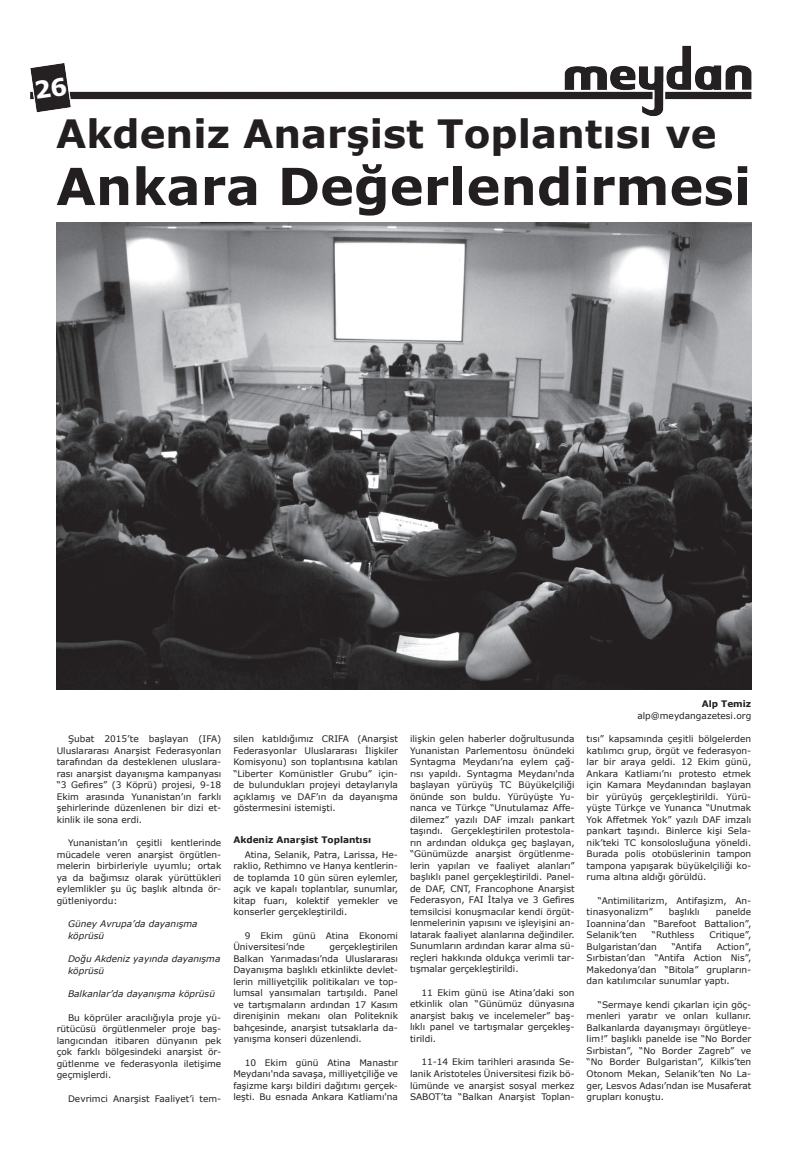
<style>
.page{position:relative;width:808px;height:1163px;background:#fff}
.page>*{position:absolute;margin:0;border:0;box-sizing:border-box;transform-origin:0 0}
.t1{font:700 51.1px "Verdana";color:#231f20}
.t2{font:700 38.9px "Verdana";color:#231f20}
.t3{font:9px/11.5px "Verdana";color:#231f20;text-align:justify}
.t4{font:italic 9px/11.5px "Verdana";color:#231f20}
.t5{font:700 9px "Verdana";color:#231f20}
</style>
<div class="page">
<img style="left:30px;top:45px;width:722px;height:71px">
<img style="left:57px;top:223px;width:694px;height:466px">
<svg style="left:35px;top:77px;width:32px;height:22px"></svg>
<h2 class="t2" style="left:56px;top:106px;width:662px">Akdeniz Anarşist Toplantısı ve</h2>
<h1 class="t1" style="left:56px;top:150px;width:696px">Ankara Değerlendirmesi</h1>
<p class="t3" style="left:57px;top:733px;width:166px;text-indent:11px">Şubat 2015’te başlayan (IFA)<br>Uluslararası Anarşist Federasyonları tarafından da desteklenen uluslara&shy;rası anarşist dayanışma kampanyası “3 Gefires” (3 Köprü) projesi, 9-18<br>Ekim arasında Yunanistan’ın farklı şehirlerinde düzenlenen bir dizi et&shy;kinlik ile sona erdi.</p>
<p class="t3" style="left:57px;top:837px;width:166px;text-indent:11px">Yunanistan’ın çeşitli kentlerinde mücadele veren anarşist örgütlen&shy;melerin birbirleriyle uyumlu; ortak ya da bağımsız olarak yürüttükleri eylemlikler şu üç başlık altında ör&shy;gütleniyordu:</p>
<p class="t4" style="left:68px;top:918px;width:131px">Güney Avrupa’da dayanışma köprüsü</p>
<p class="t4" style="left:68px;top:953px;width:154px">Doğu Akdeniz yayında dayanışma köprüsü</p>
<p class="t4" style="left:68px;top:988px;width:148px">Balkanlar’da dayanışma köprüsü</p>
<p class="t3" style="left:57px;top:1011px;width:166px;text-indent:11px">Bu köprüler aracılığıyla proje yü&shy;rütücüsü örgütlenmeler proje baş&shy;langıcından itibaren dünyanın pek çok farklı bölgesindeki anarşist ör&shy;gütlenme ve federasyonla iletişime geçmişlerdi.</p>
<p class="t3" style="left:68px;top:1092px;width:155px">Devrimci Anarşist Faaliyet’i tem-</p>
<p class="t3" style="left:233px;top:733px;width:166px">silen katıldığımız CRIFA (Anarşist Federasyonlar Uluslararası İlişkiler Komisyonu) son toplantısına katılan “Liberter Komünistler Grubu” için&shy;de bulundukları projeyi detaylarıyla açıklamış ve DAF’ın da dayanışma göstermesini istemişti.</p>
<p class="t5" style="left:233px;top:833px;width:139px">Akdeniz Anarşist Toplantısı</p>
<p class="t3" style="left:233px;top:848px;width:166px;text-indent:11px">Atina, Selanik, Patra, Larissa, He&shy;raklio, Rethimno ve Hanya kentlerin&shy;de toplamda 10 gün süren eylemler, açık ve kapalı toplantılar, sunumlar, kitap fuarı, kolektif yemekler ve konserler gerçekleştirildi.</p>
<p class="t3" style="left:233px;top:929px;width:166px;text-indent:11px">9 Ekim günü Atina Ekonomi<br>Üniversitesi’nde</p>
<p class="t3" style="left:233px;top:940px;width:166px;text-indent:96px">gerçekleştirilen Balkan Yarımadası’nda Uluslararası Dayanışma başlıklı etkinlikte devlet&shy;lerin milliyetçilik politikaları ve top&shy;lumsal yansımaları tartışıldı. Panel ve tartışmaların ardından 17 Kasım direnişinin mekanı olan Politeknik bahçesinde, anarşist tutsaklarla da&shy;yanışma konseri düzenlendi.</p>
<p class="t3" style="left:233px;top:1056px;width:166px;text-indent:11px">10 Ekim günü Atina Manastır Meydanı'nda savaşa, milliyetçiliğe ve faşizme karşı bildiri dağıtımı gerçek&shy;leşti. Bu esnada Ankara Katliamı'na</p>
<p class="t3" style="left:410px;top:733px;width:166px">ilişkin gelen haberler doğrultusunda Yunanistan Parlementosu önündeki Syntagma Meydanı’na eylem çağ&shy;rısı yapıldı. Syntagma Meydanı'nda başlayan yürüyüş TC Büyükelçiliği önünde son buldu. Yürüyüşte Yu&shy;nanca ve Türkçe “Unutulamaz Affe&shy;dilemez” yazılı DAF imzalı pankart taşındı. Gerçekleştirilen protestola&shy;rın ardından oldukça geç başlayan, “Günümüzde anarşist örgütlenme&shy;lerin yapıları ve faaliyet alanları” başlıklı panel gerçekleştirildi. Panel&shy;de DAF, CNT, Francophone Anarşist Federasyon, FAI İtalya ve 3 Gefires temsilcisi konuşmacılar kendi örgüt&shy;lenmelerinin yapısını ve işleyişini an&shy;latarak faaliyet alanlarına değindiler.<br>Sunumların ardından karar alma sü&shy;reçleri hakkında oldukça verimli tar&shy;tışmalar gerçekleştirildi.</p>
<p class="t3" style="left:410px;top:986px;width:166px;text-indent:11px">11 Ekim günü ise Atina’daki son etkinlik olan “Günümüz dünyasına anarşist bakış ve incelemeler” baş&shy;lıklı panel ve tartışmalar gerçekleş&shy;tirildi.</p>
<p class="t3" style="left:410px;top:1056px;width:166px;text-indent:11px">11-14 Ekim tarihleri arasında Se&shy;lanik Aristoteles Üniversitesi fizik bö&shy;lümünde ve anarşist sosyal merkez SABOT’ta “Balkan Anarşist Toplan-</p>
<p class="t5" style="left:702px;top:696px;width:51px">Alp Temiz</p>
<p class="t3" style="left:637px;top:710px;width:115px">alp@meydangazetesi.org</p>
<p class="t3" style="left:587px;top:733px;width:166px">tısı” kapsamında çeşitli bölgelerden katılımcı grup, örgüt ve federasyon&shy;lar bir araya geldi. 12 Ekim günü, Ankara Katliamı’nı protesto etmek için Kamara Meydanından başlayan bir yürüyüş gerçekleştirildi. Yürü&shy;yüşte Türkçe ve Yunanca “Unutmak Yok Affetmek Yok” yazılı DAF imzalı pankart taşındı. Binlerce kişi Sela&shy;nik’teki TC konsolosluğuna yöneldi.<br>Burada polis otobüslerinin tampon tampona yapışarak büyükelçiliği ko&shy;ruma altına aldığı görüldü.</p>
<p class="t3" style="left:587px;top:894px;width:166px;text-indent:11px">“Antimilitarizm, Antifaşizm, An&shy;tinasyonalizm”</p>
<p class="t3" style="left:587px;top:906px;width:166px;text-indent:129px">panelde Ioannina’dan “Barefoot Battalion”, Selanik’ten</p>
<p class="t3" style="left:669px;top:906px;width:32px">başlıklı</p>
<p class="t3" style="left:652px;top:929px;width:44px">“Ruthless</p>
<p class="t3" style="left:709px;top:929px;width:43px">Critique”,</p>
<p class="t3" style="left:587px;top:940px;width:72px">Bulgaristan’dan</p>
<p class="t3" style="left:672px;top:940px;width:32px">“Antifa</p>
<p class="t3" style="left:587px;top:940px;width:166px;text-indent:130px">Action”, Sırbistan’dan “Antifa Action Nis”, Makedonya’dan “Bitola” grupların&shy;dan katılımcılar sunumlar yaptı.</p>
<p class="t3" style="left:587px;top:998px;width:166px;text-indent:11px">“Sermaye kendi çıkarları için göç&shy;menleri yaratır ve onları kullanır.<br>Balkanlarda dayanışmayı örgütleye&shy;lim!” başlıklı panelde ise “No Border Sırbistan”, “No Border Zagreb” ve “No Border Bulgaristan”, Kilkis’ten Otonom Mekan, Selanik’ten No La&shy;ger, Lesvos Adası’ndan ise Musaferat grupları konuştu.</p>
</div>
